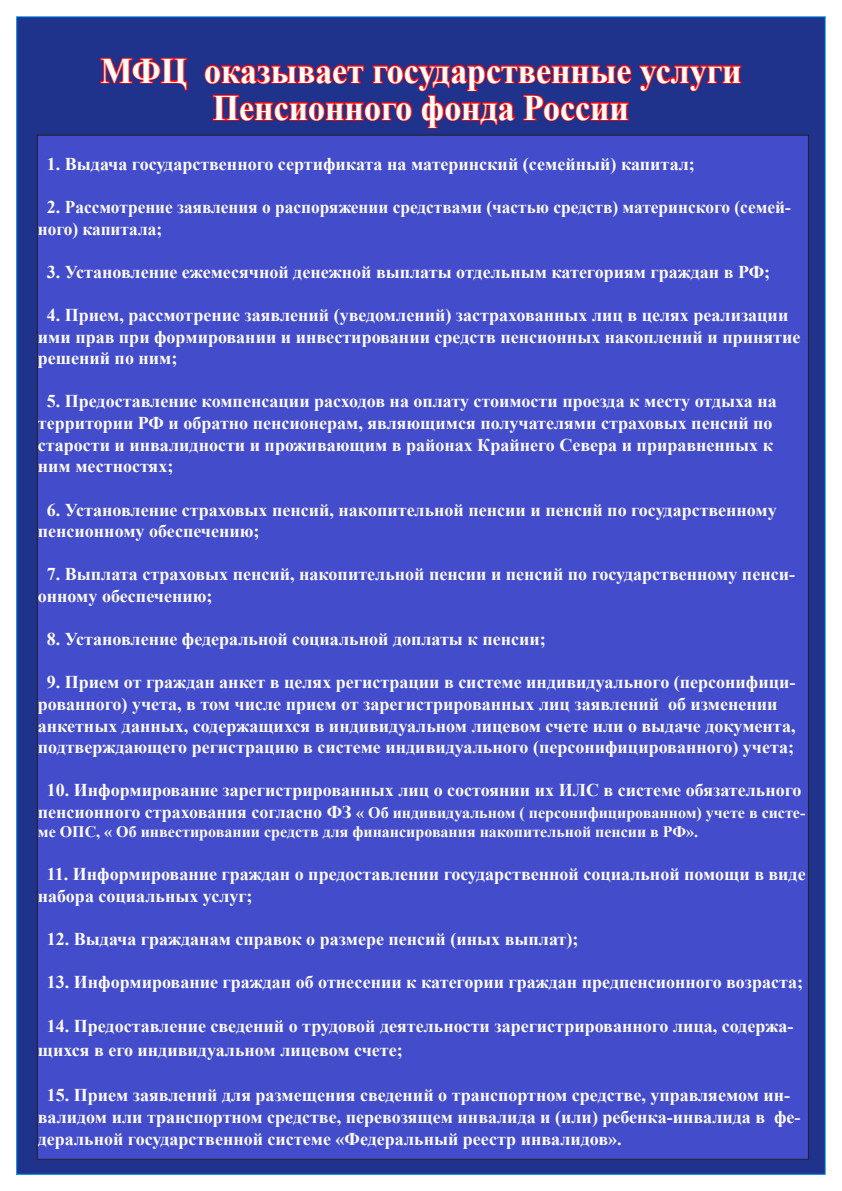
<style>
.page{position:relative;width:842px;height:1191px;background:#fff}
.page>*{position:absolute;margin:0;border:0;box-sizing:border-box;transform-origin:0 0}
.t1{font:700 36px "Times New Roman";color:#fffff9;scale:.94 1}
.t2{font:700 18px/21.6px "Times New Roman";color:#fefcf8}
.t3{font:700 16px/19.2px "Times New Roman";color:#fefcf8}
.s1{font-size:18px}
</style>
<div class="page">
<div style="left:17px;top:17px;width:808px;height:1157px;background:#1f328c"></div>
<svg style="left:100px;top:57px;width:88px;height:34px"></svg>
<svg style="left:204px;top:64px;width:538px;height:65px"></svg>
<div style="left:37px;top:135px;width:771px;height:1024px;background:#434dcc"></div>
<p class="t1" style="left:100px;top:46px;width:684px">МФЦ оказывает государственные услуги</p>
<p class="t1" style="left:213px;top:83px;width:444px">Пенсионного фонда России</p>
<p class="t2" style="left:47px;top:152px;width:650px">1. Выдача государственного сертификата на материнский (семейный) капитал;</p>
<p class="t2" style="left:38px;top:196px;width:754px;text-indent:9px">2. Рассмотрение заявления о распоряжении средствами (частью средств) материнского (семей&shy;ного) капитала;</p>
<p class="t2" style="left:47px;top:260px;width:725px">3. Установление ежемесячной денежной выплаты отдельным категориям граждан в РФ;</p>
<p class="t2" style="left:38px;top:304px;width:764px;text-indent:9px">4. Прием, рассмотрение заявлений (уведомлений) застрахованных лиц в целях реализации ими прав при формировании и инвестировании средств пенсионных накоплений и принятие решений по ним;</p>
<p class="t2" style="left:38px;top:390px;width:740px;text-indent:9px">5. Предоставление компенсации расходов на оплату стоимости проезда к месту отдыха на территории РФ и обратно пенсионерам, являющимся получателями страховых пенсий по старости и инвалидности и проживающим в районах Крайнего Севера и приравненных к ним местностях;</p>
<p class="t2" style="left:38px;top:498px;width:740px;text-indent:9px">6. Установление страховых пенсий, накопительной пенсии и пенсий по государственному пенсионному обеспечению;</p>
<p class="t2" style="left:38px;top:563px;width:759px;text-indent:9px">7. Выплата страховых пенсий, накопительной пенсии и пенсий по государственному пенси&shy;онному обеспечению;</p>
<p class="t2" style="left:47px;top:628px;width:500px">8. Установление федеральной социальной доплаты к пенсии;</p>
<p class="t2" style="left:38px;top:671px;width:759px;text-indent:9px">9. Прием от граждан анкет в целях регистрации в системе индивидуального (персонифици&shy;рованного) учета, в том числе прием от зарегистрированных лиц заявлений об изменении анкетных данных, содержащихся в индивидуальном лицевом счете или о выдаче документа, подтверждающего регистрацию в системе индивидуального (персонифицированного) учета;</p>
<p class="t2" style="left:47px;top:779px;width:756px">10. Информирование зарегистрированных лиц о состоянии их ИЛС в системе обязательного</p>
<p class="t3" style="left:38px;top:802px;width:769px"><span class="s1">пенсионного страхования согласно ФЗ</span> « Об индивидуальном ( персонифицированном) учете в систе&shy;ме ОПС, « Об инвестировании средств для финансирования накопительной пенсии в РФ».</p>
<p class="t2" style="left:47px;top:863px;width:760px">11. Информирование граждан о предоставлении государственной социальной помощи в виде</p>
<p class="t2" style="left:38px;top:884px;width:216px">набора социальных услуг;</p>
<p class="t2" style="left:47px;top:928px;width:533px">12. Выдача гражданам справок о размере пенсий (иных выплат);</p>
<p class="t2" style="left:47px;top:971px;width:758px">13. Информирование граждан об отнесении к категории граждан предпенсионного возраста;</p>
<p class="t2" style="left:38px;top:1013px;width:757px;line-height:24px;text-indent:9px">14. Предоставление сведений о трудовой деятельности зарегистрированного лица, содержа&shy;щихся в его индивидуальном лицевом счете;</p>
<p class="t2" style="left:38px;top:1084px;width:764px;text-indent:9px">15. Прием заявлений для размещения сведений о транспортном средстве, управляемом ин&shy;валидом или транспортном средстве, перевозящем инвалида и (или) ребенка-инвалида в фе&shy;деральной государственной системе «Федеральный реестр инвалидов».</p>
</div>
